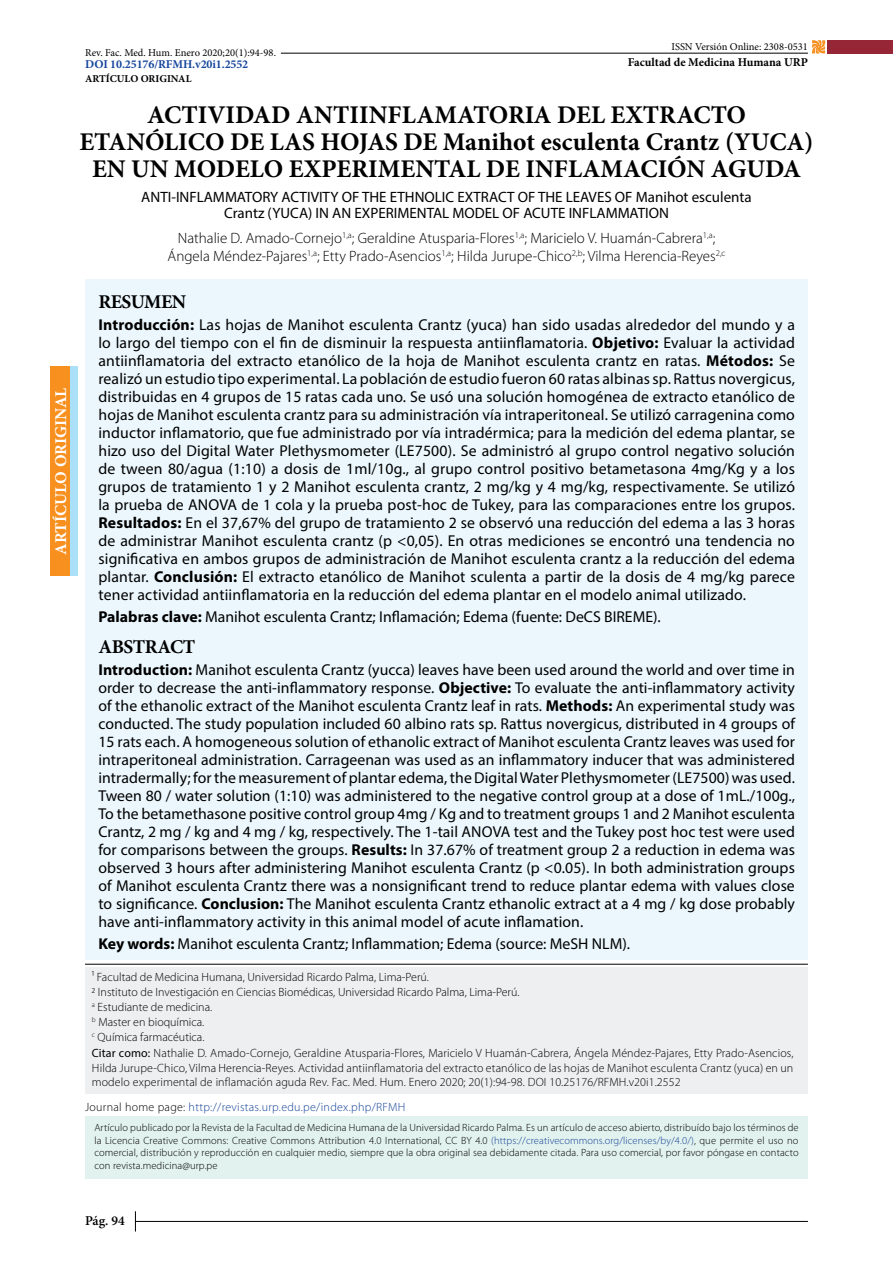
<style>
.page{position:relative;width:893px;height:1263px;background:#fff}
.page>*{position:absolute;margin:0;border:0;box-sizing:border-box;transform-origin:0 0}
.t1{font:700 25.5px/27px "Minion Pro";color:#000;text-align:center}
.t2{font:700 19.5px "Minion Pro";letter-spacing:-.025em;color:#000}
.t3{font:700 16.5px "Minion Pro";color:#fff}
.t4{font:15.75px/18px "Myriad Pro";color:#000;text-align:justify}
.t5{font:300 15px/18px "Myriad Pro";color:#000;text-align:center}
.t6{font:15px/16.5px "Myriad Pro";color:#000;text-align:center}
.t7{font:600 13.5px "Minion Pro";color:#000}
.t8{font:300 12px/15px "Myriad Pro";color:#000}
.t9{font:300 12px "Myriad Pro";letter-spacing:.025em;color:#154397}
.t10{font:700 12px "Minion Pro";color:#000}
.t11{font:700 12px "Minion Pro";letter-spacing:-.01em;color:#16469d}
.t12{font:300 10.5px/12.6px "Myriad Pro";letter-spacing:.01em;color:#000;text-align:justify}
.t13{font:10.5px "Minion Pro";color:#000}
.t14{font:700 10.5px "Minion Pro";color:#000}
.s1{font-weight:700}
.s2{font-weight:400}
.s3{color:#000}
.s4{color:#154397}
</style>
<div class="page">
<div style="left:55px;top:366px;width:23px;height:209px;background:#abe0f9"></div>
<svg style="left:135px;top:1211px;width:1px;height:20px"></svg>
<hr style="left:135px;top:1221px;width:673px;height:1px;background:#000">
<div style="left:85px;top:279px;width:723px;height:681px;background:#ebf7fd"></div>
<hr style="left:85px;top:964px;width:723px;height:1px;background:#000">
<div style="left:828px;top:40px;width:65px;height:14px;background:#962635"></div>
<svg style="left:812px;top:40px;width:14px;height:14px"></svg>
<div style="left:85px;top:1116px;width:723px;height:63px;background:#e2f2ee"></div>
<div style="left:85px;top:967px;width:723px;height:127px;background:#eeeff0"></div>
<hr style="left:281px;top:53px;width:527px;height:1px;background:#000">
<div style="left:51px;top:366px;width:19px;height:209px;background:#f7901e"></div>
<p class="t3" style="left:52px;top:555px;width:168px;rotate:-90deg">ARTÍCULO ORIGINAL</p>
<p class="t13" style="left:85px;top:48px;width:192px">Rev. Fac. Med. Hum. Enero 2020;20(1):94-98.</p>
<p class="t11" style="left:85px;top:58px;width:165px">DOI 10.25176/RFMH.v20i1.2552</p>
<p class="t14" style="left:85px;top:73px;width:108px">ARTÍCULO ORIGINAL</p>
<p class="t13" style="left:671px;top:41px;width:138px">ISSN Versión Online: 2308-0531</p>
<p class="t10" style="left:628px;top:56px;width:182px">Facultad de Medicina Humana URP</p>
<h1 class="t1" style="left:80px;top:101px;width:735px">ACTIVIDAD ANTIINFLAMATORIA DEL EXTRACTO<br>ETANÓLICO DE LAS HOJAS DE Manihot esculenta Crantz (YUCA)<br>EN UN MODELO EXPERIMENTAL DE INFLAMACIÓN AGUDA</h1>
<p class="t6" style="left:141px;top:189px;width:612px">ANTI-INFLAMMATORY ACTIVITY OF THE ETHNOLIC EXTRACT OF THE LEAVES OF Manihot esculenta<br>Crantz (YUCA) IN AN EXPERIMENTAL MODEL OF ACUTE INFLAMMATION</p>
<p class="t5" style="left:168px;top:229px;width:559px">Nathalie D. Amado-Cornejo<sup>1,a</sup>; Geraldine Atusparia-Flores<sup>1,a</sup>; Maricielo V. Huamán-Cabrera<sup>1,a</sup>;<br>Ángela Méndez-Pajares<sup>1,a</sup>; Etty Prado-Asencios<sup>1,a</sup>; Hilda Jurupe-Chico<sup>2,b</sup>; Vilma Herencia-Reyes<sup>2,c</sup></p>
<p class="t2" style="left:98px;top:291px;width:89px">RESUMEN</p>
<p class="t4" style="left:98px;top:316px;width:698px"><span class="s1">Introducción:</span> Las hojas de Manihot esculenta Crantz (yuca) han sido usadas alrededor del mundo y a lo largo del tiempo con el fin de disminuir la respuesta antiinflamatoria. <span class="s1">Objetivo:</span> Evaluar la actividad antiinflamatoria del extracto etanólico de la hoja de Manihot esculenta crantz en ratas. <span class="s1">Métodos:</span> Se realizó un estudio tipo experimental. La población de estudio fueron 60 ratas albinas sp. Rattus novergicus, distribuidas en 4 grupos de 15 ratas cada uno. Se usó una solución homogénea de extracto etanólico de hojas de Manihot esculenta crantz para su administración vía intraperitoneal. Se utilizó carragenina como inductor inflamatorio, que fue administrado por vía intradérmica; para la medición del edema plantar, se hizo uso del Digital Water Plethysmometer (LE7500). Se administró al grupo control negativo solución de tween 80/agua (1:10) a dosis de 1ml/10g., al grupo control positivo betametasona 4mg/Kg y a los grupos de tratamiento 1 y 2 Manihot esculenta crantz, 2 mg/kg y 4 mg/kg, respectivamente. Se utilizó la prueba de ANOVA de 1 cola y la prueba post-hoc de Tukey, para las comparaciones entre los grupos.<br><span class="s1">Resultados:</span> En el 37,67% del grupo de tratamiento 2 se observó una reducción del edema a las 3 horas de administrar Manihot esculenta crantz (p &lt;0,05). En otras mediciones se encontró una tendencia no significativa en ambos grupos de administración de Manihot esculenta crantz a la reducción del edema plantar. <span class="s1">Conclusión:</span> El extracto etanólico de Manihot sculenta a partir de la dosis de 4 mg/kg parece tener actividad antiinflamatoria en la reducción del edema plantar en el modelo animal utilizado.</p>
<p class="t4" style="left:98px;top:608px;width:564px"><span class="s1">Palabras clave:</span> Manihot esculenta Crantz; Inflamación; Edema (fuente: DeCS BIREME).</p>
<p class="t2" style="left:98px;top:636px;width:98px">ABSTRACT</p>
<p class="t4" style="left:98px;top:661px;width:698px"><span class="s1">Introduction:</span> Manihot esculenta Crantz (yucca) leaves have been used around the world and over time in order to decrease the anti-inflammatory response. <span class="s1">Objective:</span> To evaluate the anti-inflammatory activity of the ethanolic extract of the Manihot esculenta Crantz leaf in rats. <span class="s1">Methods:</span> An experimental study was conducted. The study population included 60 albino rats sp. Rattus novergicus, distributed in 4 groups of 15 rats each. A homogeneous solution of ethanolic extract of Manihot esculenta Crantz leaves was used for intraperitoneal administration. Carrageenan was used as an inflammatory inducer that was administered intradermally; for the measurement of plantar edema, the Digital Water Plethysmometer (LE7500) was used.<br>Tween 80 / water solution (1:10) was administered to the negative control group at a dose of 1mL./100g., To the betamethasone positive control group 4mg / Kg and to treatment groups 1 and 2 Manihot esculenta Crantz, 2 mg / kg and 4 mg / kg, respectively. The 1-tail ANOVA test and the Tukey post hoc test were used for comparisons between the groups. <span class="s1">Results:</span> In 37.67% of treatment group 2 a reduction in edema was observed 3 hours after administering Manihot esculenta Crantz (p &lt;0.05). In both administration groups of Manihot esculenta Crantz there was a nonsignificant trend to reduce plantar edema with values close to significance. <span class="s1">Conclusion:</span> The Manihot esculenta Crantz ethanolic extract at a 4 mg / kg dose probably have anti-inflammatory activity in this animal model of acute inflamation.</p>
<p class="t4" style="left:98px;top:936px;width:533px"><span class="s1">Key words:</span> Manihot esculenta Crantz; Inflammation; Edema (source: MeSH NLM).</p>
<p class="t8" style="left:92px;top:970px;width:429px">1 Facultad de Medicina Humana, Universidad Ricardo Palma, Lima-Perú.<br>2 Instituto de Investigación en Ciencias Biomédicas, Universidad Ricardo Palma, Lima-Perú. <sup>a</sup> Estudiante de medicina.<br><sup>b</sup> Master en bioquímica.<br><sup>c</sup> Química farmacéutica.</p>
<p class="t8" style="left:92px;top:1046px;width:703px;line-height:14.4px;text-align:justify"><span class="s2">Citar como:</span> Nathalie D. Amado-Cornejo, Geraldine Atusparia-Flores, Maricielo V Huamán-Cabrera, Ángela Méndez-Pajares, Etty Prado-Asencios, Hilda Jurupe-Chico, Vilma Herencia-Reyes. Actividad antiinflamatoria del extracto etanólico de las hojas de Manihot esculenta Crantz (yuca) en un modelo experimental de inflamación aguda Rev. Fac. Med. Hum. Enero 2020; 20(1):94-98. DOI 10.25176/RFMH.v20i1.2552</p>
<p class="t9" style="left:85px;top:1101px;width:322px"><span class="s3">Journal home page:</span> http://revistas.urp.edu.pe/index.php/RFMH</p>
<p class="t12" style="left:94px;top:1121px;width:706px">Artículo publicado por la Revista de la Facultad de Medicina Humana de la Universidad Ricardo Palma. Es un artículo de acceso abierto, distribuído bajo los términos de la Licencia Creative Commons: Creative Commons Attribution 4.0 International, CC BY 4.0 <span class="s4">(https://creativecommons.org/licenses/by/4.0/)</span>, que permite el uso no comercial, distribución y reproducción en cualquier medio, siempre que la obra original sea debidamente citada. Para uso comercial, por favor póngase en contacto con revista.medicina@urp.pe</p>
<p class="t7" style="left:85px;top:1215px;width:41px">Pág. 94</p>
</div>
